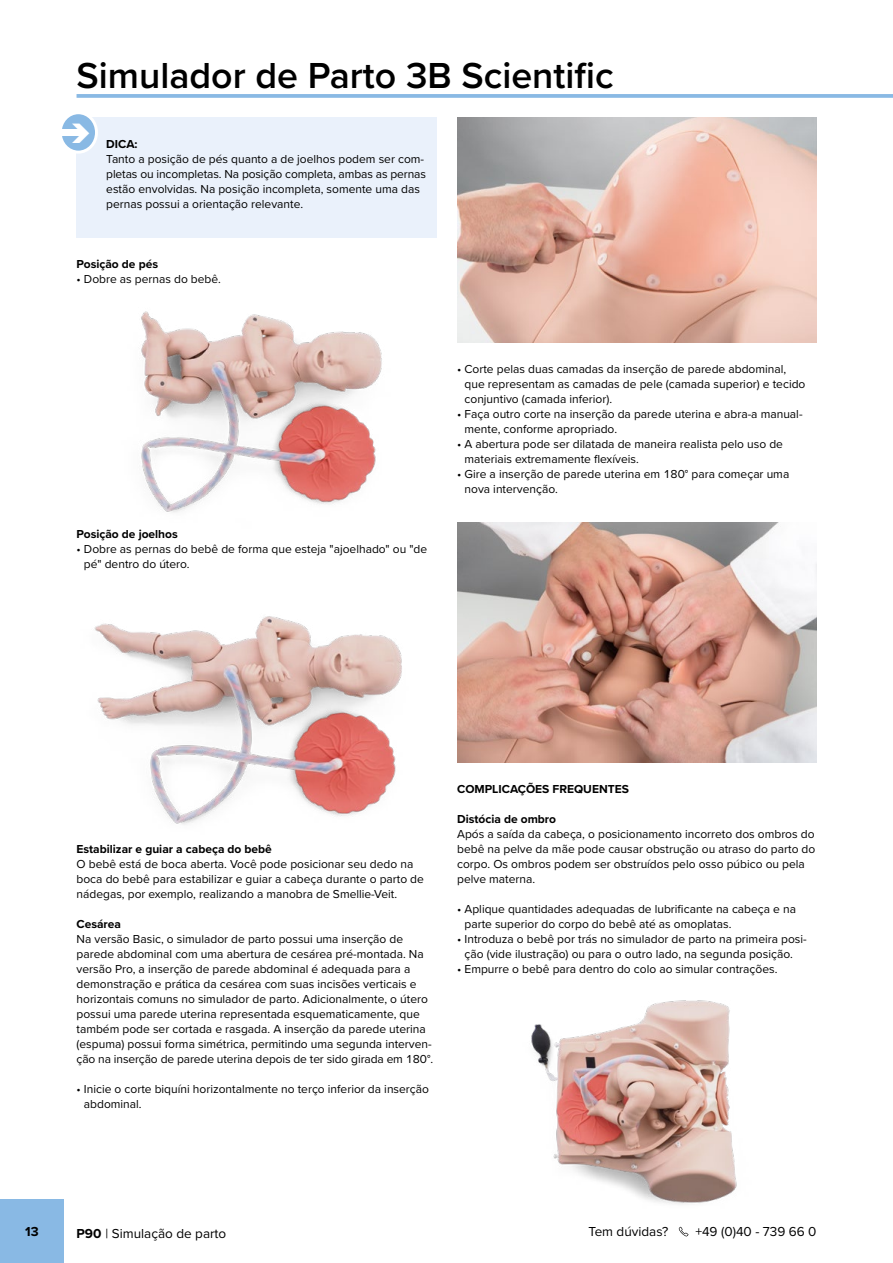
<style>
.page{position:relative;width:893px;height:1263px;background:#fff}
.page>*{position:absolute;margin:0;border:0;box-sizing:border-box;transform-origin:0 0}
.t1{font:600 37.5px "Proxima Nova";color:#000}
.t2{font:13.5px "Proxima Nova";color:#000}
.t3{font:700 13.5px "Proxima Nova";color:#000}
.t4{font:12px/15px "Proxima Nova";color:#000}
.t5{font:700 12px "Proxima Nova";color:#000}
.s1{font-weight:700}
</style>
<div class="page">
<svg style="left:77px;top:94px;width:816px;height:4px;background:#90bde5"></svg>
<div style="left:0;top:1199px;width:64px;height:64px;background:#89b9e4"></div>
<div style="left:77px;top:118px;width:360px;height:120px;background:#eaf1fb"></div>
<img style="left:460px;top:523px;width:356px;height:240px">
<img style="left:457px;top:118px;width:359px;height:225px">
<svg style="left:60px;top:113px;width:37px;height:39px"></svg>
<div style="left:59px;top:111px;width:39px;height:43px;border:3px solid #fff;border-radius:50%"></div>
<div style="left:55px;top:130px;width:28px;height:6px;background:#fff"></div>
<img style="left:76px;top:235px;width:384px;height:307px">
<img style="left:94px;top:542px;width:391px;height:283px">
<img style="left:531px;top:1000px;width:206px;height:204px">
<svg style="left:679px;top:1227px;width:9px;height:9px"></svg>
<svg style="left:65px;top:123px;width:25px;height:20px"></svg>
<h1 class="t1" style="left:77px;top:48px;width:539px">Simulador de Parto 3B Scientific</h1>
<p class="t5" style="left:106px;top:135px;width:33px">DICA:</p>
<p class="t4" style="left:106px;top:150px;width:321px">Tanto a posição de pés quanto a de joelhos podem ser com&shy;pletas ou incompletas. Na posição completa, ambas as pernas estão envolvidas. Na posição incompleta, somente uma das pernas possui a orientação relevante.</p>
<p class="t5" style="left:77px;top:255px;width:83px">Posição de pés</p>
<p class="t4" style="left:77px;top:270px;width:146px">• Dobre as pernas do bebê.</p>
<p class="t5" style="left:77px;top:525px;width:103px">Posição de joelhos</p>
<p class="t4" style="left:84px;top:540px;width:345px;text-indent:-7px">• Dobre as pernas do bebê de forma que esteja "ajoelhado" ou "de pé" dentro do útero.</p>
<p class="t4" style="left:464px;top:360px;width:342px;text-indent:-7px">• Corte pelas duas camadas da inserção de parede abdominal, que representam as camadas de pele (camada superior) e tecido conjuntivo (camada inferior).</p>
<p class="t4" style="left:464px;top:405px;width:340px;text-indent:-7px">• Faça outro corte na inserção da parede uterina e abra-a manual&shy;mente, conforme apropriado.</p>
<p class="t4" style="left:464px;top:435px;width:320px;text-indent:-7px">• A abertura pode ser dilatada de maneira realista pelo uso de materiais extremamente flexíveis.</p>
<p class="t4" style="left:464px;top:465px;width:326px;text-indent:-7px">• Gire a inserção de parede uterina em 180° para começar uma nova intervenção.</p>
<p class="t5" style="left:77px;top:840px;width:197px">Estabilizar e guiar a cabeça do bebê</p>
<p class="t4" style="left:77px;top:855px;width:349px">O bebê está de boca aberta. Você pode posicionar seu dedo na boca do bebê para estabilizar e guiar a cabeça durante o parto de nádegas, por exemplo, realizando a manobra de Smellie-Veit.</p>
<p class="t5" style="left:77px;top:915px;width:46px">Cesárea</p>
<p class="t4" style="left:77px;top:930px;width:358px">Na versão Basic, o simulador de parto possui uma inserção de parede abdominal com uma abertura de cesárea pré-montada. Na versão Pro, a inserção de parede abdominal é adequada para a demonstração e prática da cesárea com suas incisões verticais e horizontais comuns no simulador de parto. Adicionalmente, o útero possui uma parede uterina representada esquematicamente, que também pode ser cortada e rasgada. A inserção da parede uterina (espuma) possui forma simétrica, permitindo uma segunda interven&shy;ção na inserção de parede uterina depois de ter sido girada em 180°.</p>
<p class="t4" style="left:84px;top:1080px;width:347px;text-indent:-7px">• Inicie o corte biquíni horizontalmente no terço inferior da inserção abdominal.</p>
<p class="t5" style="left:457px;top:780px;width:173px">COMPLICAÇÕES FREQUENTES</p>
<p class="t5" style="left:457px;top:810px;width:101px">Distócia de ombro</p>
<p class="t4" style="left:457px;top:825px;width:360px">Após a saída da cabeça, o posicionamento incorreto dos ombros do bebê na pelve da mãe pode causar obstrução ou atraso do parto do corpo. Os ombros podem ser obstruídos pelo osso púbico ou pela pelve materna.</p>
<p class="t4" style="left:464px;top:900px;width:333px;text-indent:-7px">• Aplique quantidades adequadas de lubrificante na cabeça e na parte superior do corpo do bebê até as omoplatas.</p>
<p class="t4" style="left:457px;top:930px;width:351px;text-align:center">• Introduza o bebê por trás no simulador de parto na primeira posi&shy;ção (vide ilustração) ou para o outro lado, na segunda posição.</p>
<p class="t4" style="left:457px;top:960px;width:322px">• Empurre o bebê para dentro do colo ao simular contrações.</p>
<p class="t3" style="left:25px;top:1222px;width:15px">13</p>
<p class="t2" style="left:588px;top:1222px;width:81px">Tem dúvidas?</p>
<p class="t2" style="left:695px;top:1222px;width:123px">+49 (0)40 - 739 66 0</p>
<p class="t2" style="left:77px;top:1223px;width:151px"><span class="s1">P90</span> | Simulação de parto</p>
</div>
